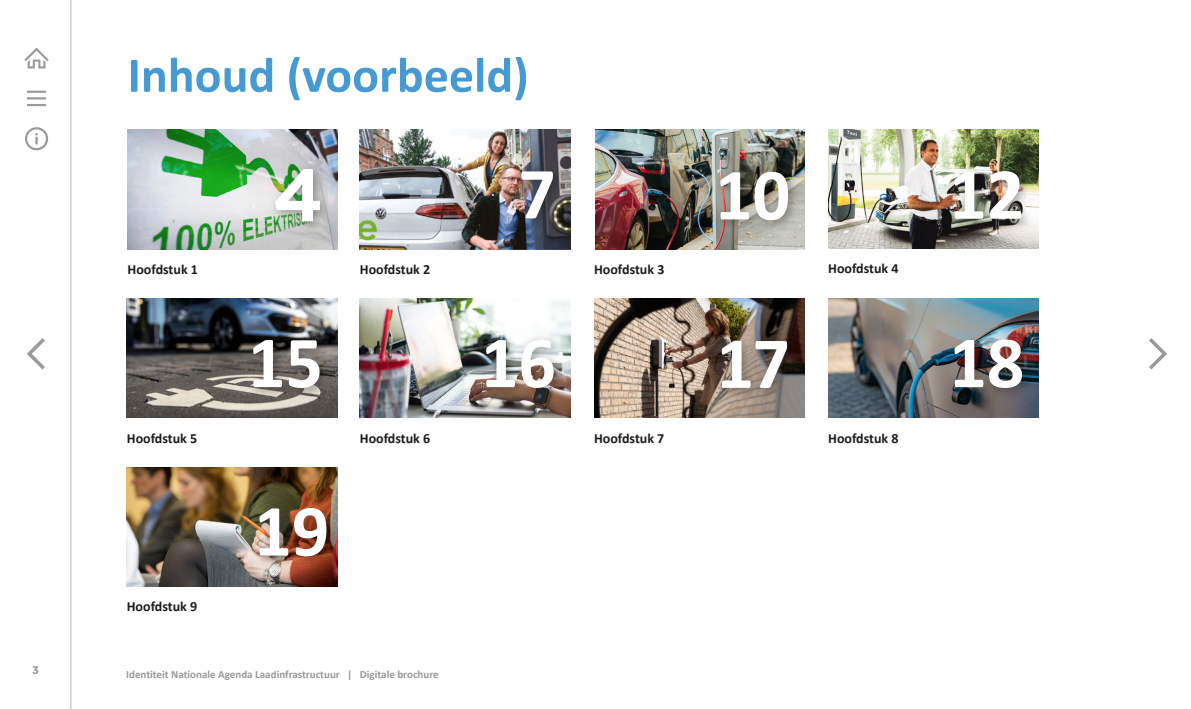
<style>
.page{position:relative;width:1191px;height:709px;background:#fff}
.page>*{position:absolute;margin:0;border:0;box-sizing:border-box;transform-origin:0 0}
.Tussenkopje{font:700 74px "Calibri";color:#fff}
.Tussenkopje-2{font:700 74px "Gotham";color:#fff}
.Hoofdstuk_titel{font:700 50px "Calibri";color:#469ad3}
.Inhoud_kopjes{font:700 14px "Calibri";color:#1d1d1b}
.t1{font:700 11px "Calibri";color:#999}
.t2{font:700 11px "Gotham";color:#999}
</style>
<div class="page">
<hr style="left:71px;top:0;width:1px;height:709px;background:#b4b4b4">
<img style="left:828px;top:129px;width:210px;height:119px">
<div style="left:948px;top:165px;width:85px;height:66px;background:#1d1d1b;opacity:.4"></div>
<img style="left:594px;top:298px;width:210px;height:120px">
<div style="left:715px;top:334px;width:83px;height:66px;background:#1d1d1b;opacity:.4"></div>
<img style="left:595px;top:130px;width:209px;height:119px">
<div style="left:714px;top:165px;width:86px;height:67px;background:#1d1d1b;opacity:.4"></div>
<img style="left:360px;top:298px;width:210px;height:120px">
<div style="left:479px;top:333px;width:86px;height:67px;background:#1d1d1b;opacity:.4"></div>
<img style="left:828px;top:298px;width:210px;height:120px">
<div style="left:948px;top:333px;width:86px;height:67px;background:#1d1d1b;opacity:.4"></div>
<img style="left:127px;top:298px;width:210px;height:120px">
<div style="left:247px;top:333px;width:85px;height:67px;background:#1d1d1b;opacity:.4"></div>
<img style="left:127px;top:467px;width:210px;height:119px">
<div style="left:253px;top:501px;width:85px;height:67px;background:#1d1d1b;opacity:.4"></div>
<img style="left:128px;top:130px;width:210px;height:119px">
<div style="left:269px;top:162px;width:63px;height:71px;background:#1d1d1b;opacity:.4"></div>
<img style="left:360px;top:130px;width:210px;height:119px">
<div style="left:515px;top:165px;width:49px;height:65px;background:#1d1d1b;opacity:.4"></div>
<svg style="left:1149px;top:338px;width:18px;height:31px"></svg>
<svg style="left:27px;top:338px;width:18px;height:31px"></svg>
<svg style="left:25px;top:127px;width:23px;height:23px"></svg>
<svg style="left:27px;top:91px;width:19px;height:15px"></svg>
<svg style="left:24px;top:48px;width:25px;height:20px"></svg>
<img style="left:128px;top:167px;width:650px;height:17px">
<h2 class="Hoofdstuk_titel" style="left:128px;top:43px;width:403px">Inhoud (voorbeeld)</h2>
<p class="Tussenkopje-2" style="left:273px;top:146px;width:52px">4</p>
<p class="Inhoud_kopjes" style="left:128px;top:260px;width:72px">Hoofdstuk 1</p>
<p class="Inhoud_kopjes" style="left:360px;top:260px;width:72px">Hoofdstuk 2</p>
<p class="Inhoud_kopjes" style="left:127px;top:429px;width:72px">Hoofdstuk 5</p>
<p class="Inhoud_kopjes" style="left:127px;top:597px;width:72px">Hoofdstuk 9</p>
<p class="Tussenkopje" style="left:248px;top:315px;width:77px">15</p>
<p class="Tussenkopje" style="left:254px;top:483px;width:77px">19</p>
<p class="Inhoud_kopjes" style="left:360px;top:429px;width:72px">Hoofdstuk 6</p>
<p class="t2" style="left:32px;top:663px;width:8px">3</p>
<p class="t1" style="left:126px;top:667px;width:314px">Identiteit Nationale Agenda Laadinfrastructuur | Digitale brochure</p>
<p class="Tussenkopje" style="left:518px;top:146px;width:39px">7</p>
<p class="Tussenkopje" style="left:481px;top:315px;width:77px">16</p>
<p class="Inhoud_kopjes" style="left:594px;top:260px;width:72px">Hoofdstuk 3</p>
<p class="Inhoud_kopjes" style="left:594px;top:429px;width:72px">Hoofdstuk 7</p>
<p class="Tussenkopje" style="left:715px;top:147px;width:77px">10</p>
<p class="Tussenkopje" style="left:716px;top:316px;width:75px">17</p>
<p class="Inhoud_kopjes" style="left:828px;top:259px;width:72px">Hoofdstuk 4</p>
<p class="Inhoud_kopjes" style="left:828px;top:429px;width:72px">Hoofdstuk 8</p>
<p class="Tussenkopje" style="left:949px;top:147px;width:77px">12</p>
<p class="Tussenkopje" style="left:949px;top:315px;width:77px">18</p>
</div>
